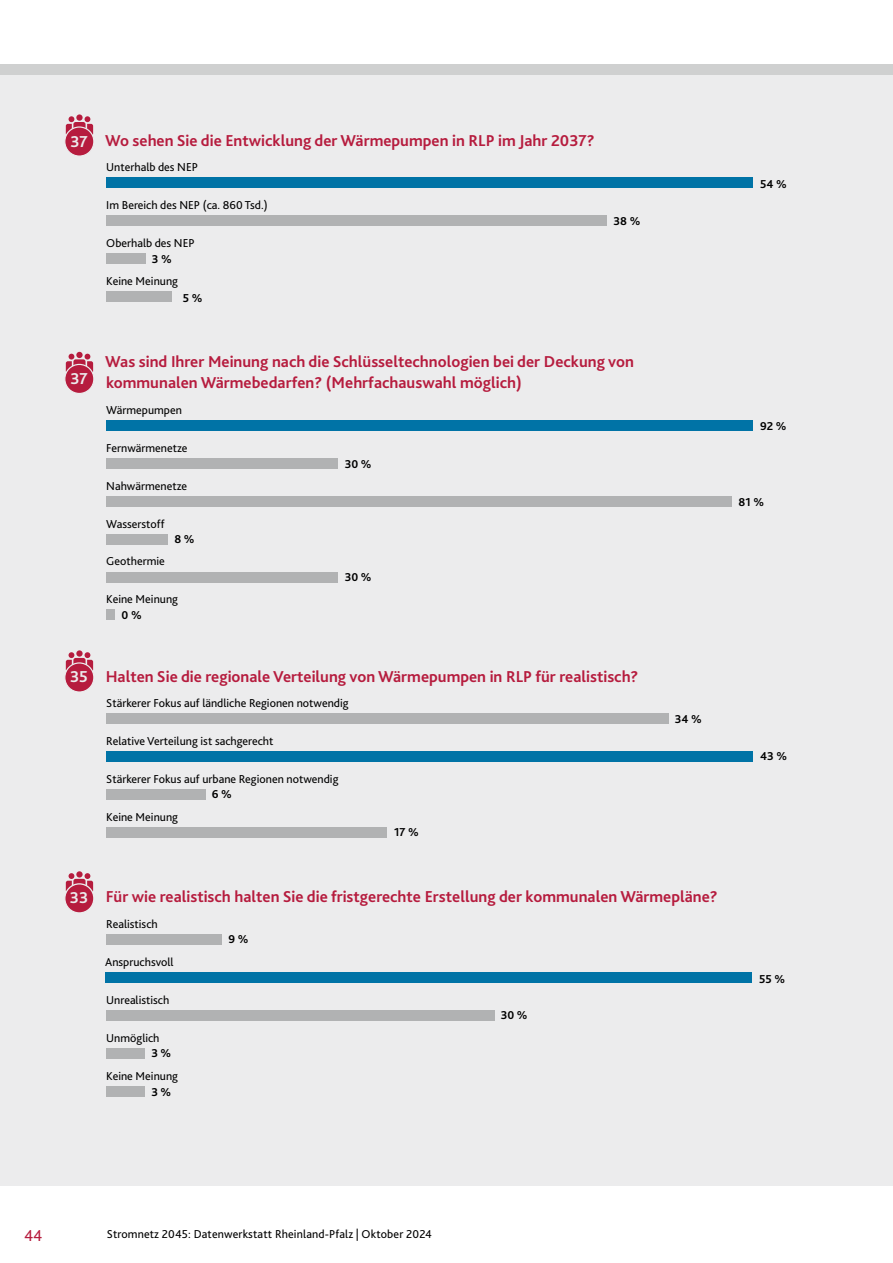
<style>
.page{position:relative;width:893px;height:1263px;background:#fff}
.page>*{position:absolute;margin:0;border:0;box-sizing:border-box;transform-origin:0 0}
.t1{font:700 16.5px/21px "Bliss";color:#b61c3e}
.t2{font:16.5px "Bliss";color:#b61c3e}
.t3{font:700 16.5px "Bliss";color:#ececed}
.t4{font:12px "Bliss";color:#000}
.t5{font:700 12px "Bliss";color:#000}
.s1{color:#ececed}
</style>
<div class="page">
<div style="left:0;top:74px;width:893px;height:1112px;background:#ececed"></div>
<div style="left:0;top:64px;width:893px;height:10px;background:#cfd0d0"></div>
<svg style="left:66px;top:652px;width:27px;height:19px"></svg>
<svg style="left:66px;top:873px;width:27px;height:18px"></svg>
<div style="left:65px;top:663px;width:29px;height:29px;background:#b61c3e;border-radius:50%"></div>
<div style="left:64px;top:662px;width:30px;height:31px;border:1px solid #ececed;border-radius:50%"></div>
<div style="left:65px;top:884px;width:29px;height:29px;background:#b61c3e;border-radius:50%"></div>
<div style="left:64px;top:883px;width:30px;height:30px;border:1px solid #ececed;border-radius:50%"></div>
<div style="left:105px;top:972px;width:647px;height:11px;background:#0073a6"></div>
<div style="left:106px;top:751px;width:647px;height:11px;background:#0073a6"></div>
<div style="left:106px;top:934px;width:116px;height:11px;background:#b1b2b3"></div>
<div style="left:106px;top:713px;width:562px;height:11px;background:#b1b2b3"></div>
<div style="left:106px;top:1010px;width:389px;height:10px;background:#b1b2b3"></div>
<div style="left:106px;top:789px;width:99px;height:11px;background:#b1b2b3"></div>
<div style="left:76px;top:352px;width:7px;height:6px;background:#b61c3e;border-radius:50%"></div>
<svg style="left:66px;top:354px;width:27px;height:18px"></svg>
<div style="left:65px;top:364px;width:29px;height:29px;background:#b61c3e;border-radius:50%"></div>
<div style="left:64px;top:364px;width:30px;height:30px;border:1px solid #ececed;border-radius:50%"></div>
<div style="left:106px;top:420px;width:647px;height:11px;background:#0073a6"></div>
<div style="left:106px;top:458px;width:232px;height:11px;background:#b1b2b3"></div>
<div style="left:106px;top:572px;width:232px;height:10px;background:#b1b2b3"></div>
<div style="left:106px;top:496px;width:626px;height:10px;background:#b1b2b3"></div>
<div style="left:106px;top:534px;width:62px;height:10px;background:#b1b2b3"></div>
<div style="left:106px;top:610px;width:9px;height:10px;background:#b1b2b3"></div>
<div style="left:106px;top:1048px;width:39px;height:10px;background:#b1b2b3"></div>
<div style="left:106px;top:827px;width:281px;height:11px;background:#b1b2b3"></div>
<div style="left:106px;top:1086px;width:39px;height:10px;background:#b1b2b3"></div>
<svg style="left:66px;top:116px;width:27px;height:19px"></svg>
<div style="left:65px;top:127px;width:29px;height:29px;background:#b61c3e;border-radius:50%"></div>
<div style="left:64px;top:126px;width:30px;height:31px;border:1px solid #ececed;border-radius:50%"></div>
<div style="left:106px;top:177px;width:647px;height:11px;background:#0073a6"></div>
<div style="left:106px;top:291px;width:66px;height:11px;background:#b1b2b3"></div>
<div style="left:106px;top:253px;width:40px;height:11px;background:#b1b2b3"></div>
<div style="left:106px;top:215px;width:501px;height:11px;background:#b1b2b3"></div>
<h1 class="t1" style="left:70px;top:130px;width:526px"><span class="s1">37</span> Wo sehen Sie die Entwicklung der Wärmepumpen in RLP im Jahr 2037?</h1>
<p class="t4" style="left:106px;top:160px;width:93px">Unterhalb des NEP</p>
<p class="t4" style="left:106px;top:198px;width:163px">Im Bereich des NEP (ca. 860 Tsd.)</p>
<p class="t4" style="left:106px;top:235px;width:90px">Oberhalb des NEP</p>
<p class="t5" style="left:152px;top:252px;width:21px">3 %</p>
<p class="t4" style="left:106px;top:273px;width:73px">Keine Meinung</p>
<p class="t5" style="left:183px;top:290px;width:21px">5 %</p>
<p class="t5" style="left:614px;top:213px;width:28px">38 %</p>
<h1 class="t1" style="left:70px;top:351px;width:565px;text-indent:35px">Was sind Ihrer Meinung nach die Schlüsseltechnologien bei der Deckung von<br><sup>37</sup> kommunalen Wärmebedarfen? (Mehrfachauswahl möglich)</h1>
<p class="t4" style="left:106px;top:402px;width:77px">Wärmepumpen</p>
<p class="t4" style="left:106px;top:440px;width:83px">Fernwärmenetze</p>
<p class="t4" style="left:106px;top:478px;width:82px">Nahwärmenetze</p>
<p class="t4" style="left:106px;top:516px;width:60px">Wasserstoff</p>
<p class="t4" style="left:106px;top:554px;width:60px">Geothermie</p>
<p class="t5" style="left:174px;top:531px;width:22px">8 %</p>
<p class="t4" style="left:106px;top:592px;width:73px">Keine Meinung</p>
<p class="t5" style="left:122px;top:607px;width:22px">0 %</p>
<p class="t5" style="left:345px;top:456px;width:28px">30 %</p>
<p class="t5" style="left:345px;top:569px;width:28px">30 %</p>
<h1 class="t1" style="left:70px;top:666px;width:570px"><span class="s1">35</span> Halten Sie die regionale Verteilung von Wärmepumpen in RLP für realistisch?</h1>
<p class="t4" style="left:106px;top:695px;width:244px">Stärkerer Fokus auf ländliche Regionen notwendig</p>
<p class="t4" style="left:106px;top:733px;width:169px">Relative Verteilung ist sachgerecht</p>
<p class="t4" style="left:106px;top:771px;width:234px">Stärkerer Fokus auf urbane Regionen notwendig</p>
<p class="t5" style="left:212px;top:787px;width:22px">6 %</p>
<p class="t4" style="left:106px;top:809px;width:73px">Keine Meinung</p>
<p class="t5" style="left:394px;top:824px;width:26px">17 %</p>
<p class="t5" style="left:675px;top:711px;width:28px">34 %</p>
<h1 class="t3" style="left:70px;top:887px;width:20px">33</h1>
<h1 class="t1" style="left:106px;top:886px;width:614px">Für wie realistisch halten Sie die fristgerechte Erstellung der kommunalen Wärmepläne?</h1>
<p class="t4" style="left:106px;top:916px;width:53px">Realistisch</p>
<p class="t4" style="left:105px;top:954px;width:70px">Anspruchsvoll</p>
<p class="t4" style="left:106px;top:992px;width:65px">Unrealistisch</p>
<p class="t4" style="left:106px;top:1030px;width:55px">Unmöglich</p>
<p class="t5" style="left:151px;top:1046px;width:21px">3 %</p>
<p class="t4" style="left:106px;top:1068px;width:73px">Keine Meinung</p>
<p class="t5" style="left:151px;top:1084px;width:21px">3 %</p>
<p class="t5" style="left:229px;top:931px;width:21px">9 %</p>
<p class="t5" style="left:501px;top:1008px;width:28px">30 %</p>
<p class="t5" style="left:760px;top:176px;width:28px">54 %</p>
<p class="t5" style="left:760px;top:418px;width:28px">92 %</p>
<p class="t5" style="left:739px;top:494px;width:27px">81 %</p>
<p class="t5" style="left:760px;top:749px;width:28px">43 %</p>
<p class="t5" style="left:759px;top:971px;width:27px">55 %</p>
<h1 class="t2" style="left:24px;top:1225px;width:20px">44</h1>
<p class="t4" style="left:107px;top:1227px;width:327px">Stromnetz 2045: Datenwerkstatt Rheinland-Pfalz | Oktober 2024</p>
</div>
